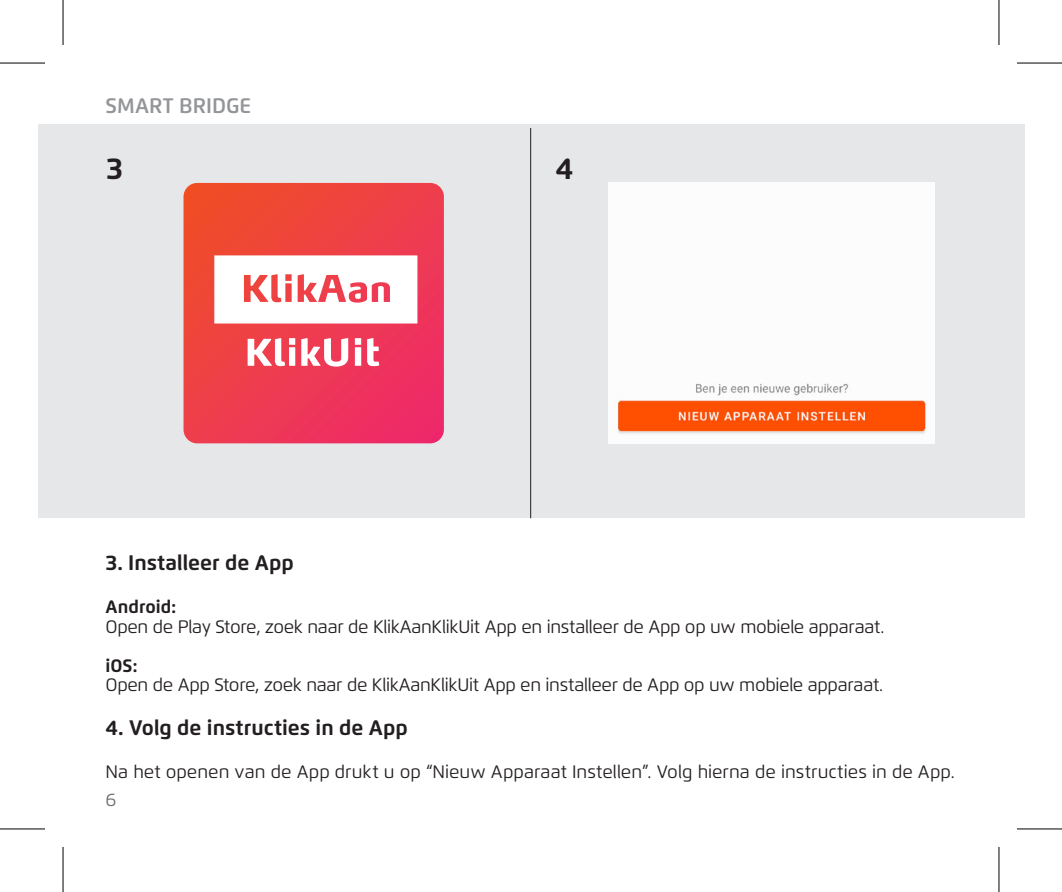
<style>
.page{position:relative;width:1062px;height:892px;background:#fff}
.page>*{position:absolute;margin:0;border:0;box-sizing:border-box;transform-origin:0 0}
.t1{font:700 30px "Flexo";color:#231f20}
.Kop_7_8{font:700 21px "Flexo";color:#231f20}
.t2{font:600 21px "Flexo";color:#939598}
.Body_6_6_5{font:18px "Flexo";letter-spacing:-.02em;color:#231f20}
.Kop_7_8-2{font:18px "Flexo";color:#231f20}
.Body_6_6_5-2{font:700 18px "Flexo";color:#231f20}
.t3{font:18px "Flexo";color:#6c6d70}
</style>
<div class="page">
<div style="left:37px;top:124px;width:987px;height:394px;background:#e6e7e9"></div>
<svg style="left:183px;top:183px;width:261px;height:260px"></svg>
<div style="left:289px;top:338px;width:6px;height:7px;background:#fff"></div>
<div style="left:289px;top:347px;width:6px;height:19px;background:#fff"></div>
<svg style="left:247px;top:338px;width:38px;height:28px"></svg>
<div style="left:355px;top:338px;width:6px;height:7px;background:#fff"></div>
<div style="left:355px;top:347px;width:6px;height:19px;background:#fff"></div>
<svg style="left:367px;top:338px;width:12px;height:28px"></svg>
<svg style="left:301px;top:338px;width:47px;height:28px"></svg>
<svg style="left:214px;top:255px;width:203px;height:68px"></svg>
<img style="left:608px;top:183px;width:326px;height:260px">
<hr style="left:530px;top:128px;width:1px;height:390px;background:#231f20">
<svg style="left:0;top:829px;width:45px;height:1px"></svg>
<svg style="left:1017px;top:829px;width:44px;height:1px"></svg>
<hr style="left:0;top:62px;width:45px;height:2px;background:#000">
<hr style="left:1016px;top:62px;width:45px;height:2px;background:#000">
<hr style="left:0;top:828px;width:45px;height:1px;background:#000">
<hr style="left:1016px;top:828px;width:45px;height:1px;background:#000">
<hr style="left:62px;top:0;width:2px;height:45px;background:#000">
<hr style="left:62px;top:846px;width:2px;height:45px;background:#000">
<hr style="left:998px;top:0;width:1px;height:45px;background:#000">
<hr style="left:998px;top:846px;width:1px;height:45px;background:#000">
<p class="t2" style="left:106px;top:92px;width:147px">SMART BRIDGE</p>
<p class="t1" style="left:106px;top:150px;width:18px">3</p>
<p class="t1" style="left:555px;top:150px;width:19px">4</p>
<p class="Kop_7_8" style="left:106px;top:549px;width:190px">3. Installeer de App</p>
<p class="Body_6_6_5-2" style="left:106px;top:596px;width:72px">Android:</p>
<p class="Body_6_6_5" style="left:106px;top:615px;width:780px">Open de Play Store, zoek naar de KlikAanKlikUit App en installeer de App op uw mobiele apparaat.</p>
<p class="Body_6_6_5-2" style="left:106px;top:654px;width:34px">iOS:</p>
<p class="Body_6_6_5" style="left:106px;top:674px;width:779px">Open de App Store, zoek naar de KlikAanKlikUit App en installeer de App op uw mobiele apparaat.</p>
<p class="Kop_7_8" style="left:106px;top:714px;width:303px">4. Volg de instructies in de App</p>
<p class="Kop_7_8-2" style="left:106px;top:761px;width:850px">Na het openen van de App drukt u op “Nieuw Apparaat Instellen”. Volg hierna de instructies in de App.</p>
<p class="t3" style="left:106px;top:789px;width:12px">6</p>
</div>
